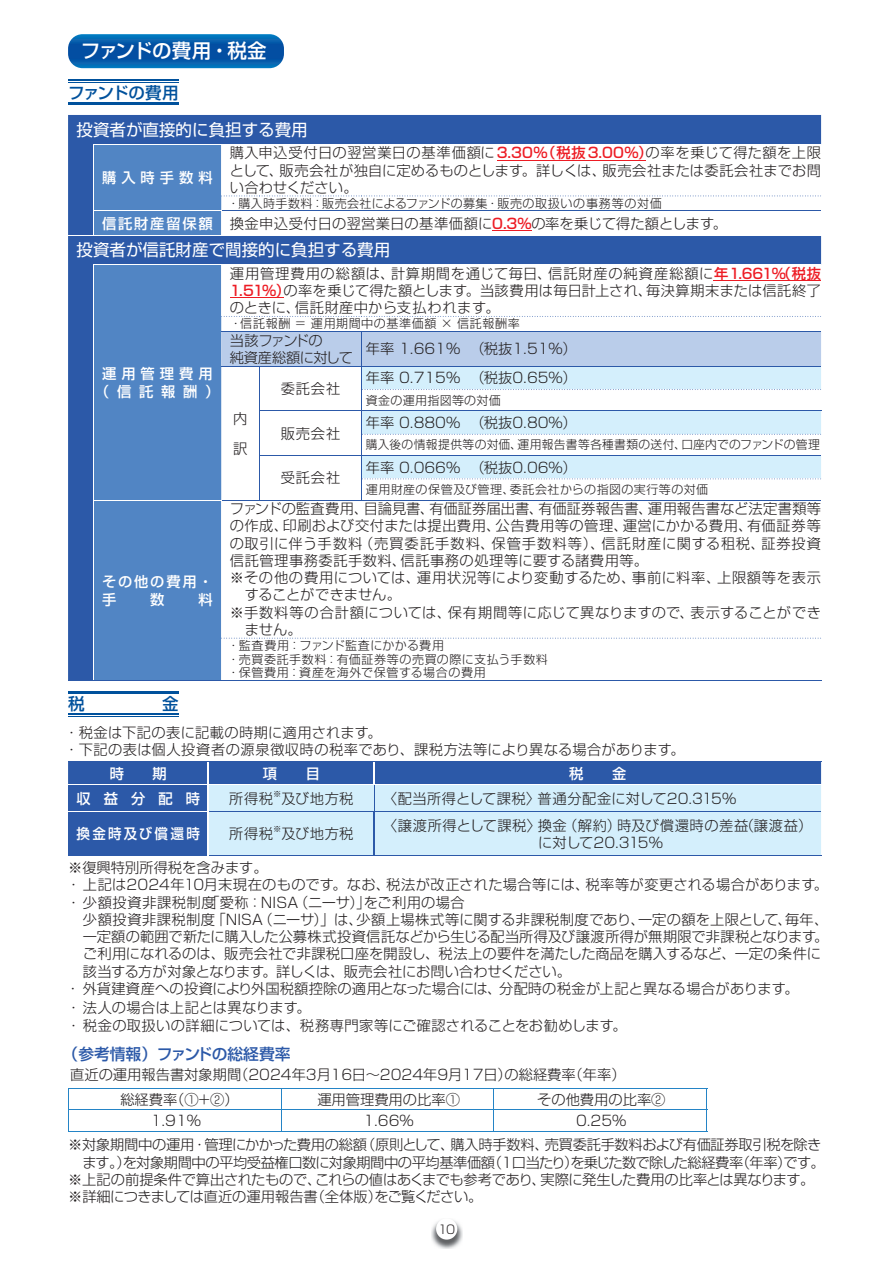
<style>
.page{position:relative;width:893px;height:1263px;background:#fff}
.page>*{position:absolute;margin:0;border:0;box-sizing:border-box;transform-origin:0 0}
.t1{font:19.5px "Shin Go Pro Medium 90 pv RKSJ H";letter-spacing:-.01em;color:#fff}
.t2{font:16.5px "Shin Go Pro Regular 90 pv RKSJ H";color:#fff}
.t3{font:16.5px "Shin Go Pro Medium 90 pv RKSJ H";letter-spacing:-.04em;color:#00519c}
.t4{font:15.75px "Shin Go Pro Medium 90 pv RKSJ H";color:#2c59a8}
.t5{font:14.25px/17.2px "Shin Go Pro Light 90 pv RKSJ H";letter-spacing:.005em;color:#231f20}
.t6{font:14.25px/17.2px "Shin Go Pro Light 90 pv RKSJ H";letter-spacing:-.03em;color:#231f20}
.t7{font:14.25px/17.2px "Shin Go Pro Light 90 pv RKSJ H";letter-spacing:.025em;color:#231f20}
.t8{font:14.25px "Shin Go Pro Light 90 pv RKSJ H";letter-spacing:.035em;color:#231f20}
.t9{font:14.25px/24.6px "Shin Go Pro Light 90 pv RKSJ H";letter-spacing:-.02em;color:#231f20}
.t10{font:14.25px/18px "Shin Go Pro Medium 90 pv RKSJ H";letter-spacing:.35em;color:#fff;text-align:center}
.t11{font:14.25px/17.2px "Shin Go Pro Light 90 pv RKSJ H";letter-spacing:.03em;color:#231f20;text-align:center}
.t12{font:14.25px "Shin Go Pro Light 90 pv RKSJ H";letter-spacing:.06em;color:#231f20}
.t13{font:14.25px "Shin Go Pro Light 90 pv RKSJ H";letter-spacing:.045em;color:#231f20}
.t14{font:14.25px/17.2px "Shin Go Pro Light 90 pv RKSJ H";letter-spacing:-.035em;color:#231f20}
.t15{font:14.25px "Shin Go Pro Medium 90 pv RKSJ H";letter-spacing:.17em;color:#fff;scale:.95 1}
.t16{font:12px/13.5px "Shin Go Pro Light 90 pv RKSJ H";letter-spacing:.04em;color:#231f20}
.t17{font:12px "Shin Go Pro Light 90 pv RKSJ H";letter-spacing:.02em;color:#231f20}
.t18{font:8.25px "Shin Go Pro Light 90 pv RKSJ H";color:#231f20}
.s1{font-family:"Shin Go Pro Medium 90 pv RKSJ H";color:#ed1c24}
.s2{font-family:"Shin Go Pro Medium 90 pv RKSJ H";color:#fff}
</style>
<div class="page">
<div style="left:68px;top:115px;width:753px;height:565px;background:#2c59a8"></div>
<div style="left:94px;top:145px;width:127px;height:535px;background:#5185c4"></div>
<svg style="left:221px;top:145px;width:600px;height:535px"></svg>
<hr style="left:221px;top:500px;width:38px;height:1px;background:#2c59a8">
<hr style="left:68px;top:680px;width:753px;height:1px;background:#2c59a8">
<hr style="left:93px;top:500px;width:128px;height:1px;background:#fff">
<hr style="left:93px;top:265px;width:1px;height:235px;background:#fff">
<hr style="left:93px;top:501px;width:1px;height:179px;background:#fff">
<hr style="left:93px;top:264px;width:728px;height:1px;background:#fff">
<hr style="left:221px;top:211px;width:600px;height:1px;background:#2c59a8">
<hr style="left:93px;top:144px;width:728px;height:1px;background:#fff">
<hr style="left:93px;top:145px;width:1px;height:66px;background:#fff">
<hr style="left:93px;top:211px;width:128px;height:1px;background:#fff">
<svg style="left:93px;top:212px;width:1px;height:23px"></svg>
<hr style="left:68px;top:235px;width:753px;height:1px;background:#fff">
<svg style="left:221px;top:638px;width:600px;height:1px"></svg>
<svg style="left:221px;top:195px;width:600px;height:2px"></svg>
<svg style="left:221px;top:316px;width:600px;height:1px"></svg>
<hr style="left:259px;top:500px;width:102px;height:1px;background:#2c59a8">
<hr style="left:361px;top:500px;width:460px;height:1px;background:#2c59a8">
<svg style="left:221px;top:332px;width:600px;height:168px"></svg>
<hr style="left:260px;top:410px;width:561px;height:1px;background:#2c59a8">
<hr style="left:221px;top:331px;width:600px;height:1px;background:#2c59a8">
<hr style="left:221px;top:366px;width:600px;height:1px;background:#2c59a8">
<hr style="left:496px;top:160px;width:149px;height:1px;background:#ed1c24">
<hr style="left:492px;top:230px;width:39px;height:1px;background:#ed1c24">
<hr style="left:713px;top:280px;width:107px;height:1px;background:#ed1c24">
<hr style="left:230px;top:298px;width:53px;height:1px;background:#ed1c24">
<hr style="left:68px;top:713px;width:111px;height:2px;background:#00519c">
<hr style="left:68px;top:716px;width:111px;height:1px;background:#00519c">
<hr style="left:68px;top:691px;width:111px;height:1px;background:#00519c">
<hr style="left:68px;top:694px;width:111px;height:1px;background:#00519c">
<hr style="left:68px;top:761px;width:753px;height:1px;background:#2c59a8">
<svg style="left:68px;top:762px;width:753px;height:94px;background:#93b4db"></svg>
<hr style="left:68px;top:1088px;width:213px;height:1px;background:#2484c6">
<hr style="left:281px;top:1088px;width:213px;height:1px;background:#2484c6">
<hr style="left:494px;top:1088px;width:213px;height:1px;background:#2484c6">
<hr style="left:68px;top:1109px;width:213px;height:1px;background:#2484c6">
<svg style="left:68px;top:1089px;width:1px;height:42px"></svg>
<hr style="left:281px;top:1109px;width:213px;height:1px;background:#2484c6">
<svg style="left:281px;top:1089px;width:1px;height:42px"></svg>
<hr style="left:494px;top:1109px;width:213px;height:1px;background:#2484c6">
<svg style="left:493px;top:1089px;width:1px;height:42px"></svg>
<svg style="left:706px;top:1089px;width:1px;height:42px"></svg>
<hr style="left:68px;top:1131px;width:639px;height:1px;background:#2484c6">
<hr style="left:68px;top:102px;width:111px;height:1px;background:#00519c">
<hr style="left:68px;top:104px;width:111px;height:1px;background:#00519c">
<hr style="left:68px;top:79px;width:111px;height:2px;background:#00519c">
<hr style="left:68px;top:82px;width:111px;height:1px;background:#00519c">
<svg style="left:68px;top:34px;width:216px;height:34px;background:#055dab"></svg>
<img style="left:431px;top:1220px;width:31px;height:28px">
<div style="left:436px;top:1218px;width:21px;height:22px;background:#fff;border-radius:50%"></div>
<h1 class="t1" style="left:81px;top:43px;width:187px">ファンドの費用・税金</h1>
<p class="t3" style="left:68px;top:86px;width:112px">ファンドの費用</p>
<p class="t2" style="left:77px;top:123px;width:233px">投資者が直接的に負担する費用</p>
<p class="t10" style="left:102px;top:171px;width:112px">購入時手数料</p>
<p class="t5" style="left:230px;top:146px;width:593px;text-align:justify">購入申込受付日の翌営業日の基準価額に<span class="s1">3.30%（税抜3.00%）</span>の率を乗じて得た額を上限として、販売会社が独自に定めるものとします。詳しくは、販売会社または委託会社までお問い合わせください。</p>
<p class="t16" style="left:228px;top:198px;width:435px">・購入時手数料：販売会社によるファンドの募集・販売の取扱いの事務等の対価</p>
<p class="t5" style="left:102px;top:217px;width:626px"><span class="s2">信託財産留保額</span> 換金申込受付日の翌営業日の基準価額に<span class="s1">0.3％</span>の率を乗じて得た額とします。</p>
<p class="t2" style="left:77px;top:244px;width:315px">投資者が信託財産で間接的に負担する費用</p>
<p class="t10" style="left:95px;top:366px;width:126px">運用管理費用（信託報酬）</p>
<p class="t10" style="left:102px;top:574px;width:112px;text-align:left">その他の費用・手</p>
<p class="t10" style="left:150px;top:592px;width:16px">数</p>
<p class="t10" style="left:198px;top:592px;width:16px">料</p>
<p class="t5" style="left:230px;top:267px;width:593px;text-align:justify">運用管理費用の総額は、計算期間を通じて毎日、信託財産の純資産総額に<span class="s1">年1.661％（税抜1.51％）</span>の率を乗じて得た額とします。当該費用は毎日計上され、毎決算期末または信託終了のときに、信託財産中から支払われます。</p>
<p class="t16" style="left:230px;top:319px;width:291px">・信託報酬 ＝ 運用期間中の基準価額 × 信託報酬率</p>
<p class="t14" style="left:230px;top:334px;width:125px">当該ファンドの<br>純資産総額に対して</p>
<p class="t5" style="left:366px;top:342px;width:212px">年率 1.661％ （税抜1.51％）</p>
<p class="t5" style="left:233px;top:405px;width:15px;line-height:30px">内訳</p>
<p class="t5" style="left:281px;top:382px;width:61px">委託会社</p>
<p class="t5" style="left:281px;top:427px;width:61px">販売会社</p>
<p class="t5" style="left:281px;top:471px;width:61px">受託会社</p>
<p class="t5" style="left:366px;top:371px;width:212px">年率 0.715％ （税抜0.65％）</p>
<p class="t16" style="left:366px;top:395px;width:136px">資金の運用指図等の対価</p>
<p class="t5" style="left:366px;top:416px;width:212px">年率 0.880％ （税抜0.80％）</p>
<p class="t17" style="left:366px;top:440px;width:455px">購入後の情報提供等の対価、運用報告書等各種書類の送付、口座内でのファンドの管理</p>
<p class="t5" style="left:366px;top:461px;width:212px">年率 0.066％ （税抜0.06％）</p>
<p class="t16" style="left:366px;top:484px;width:344px">運用財産の保管及び管理、委託会社からの指図の実行等の対価</p>
<p class="t5" style="left:230px;top:502px;width:593px">ファンドの監査費用、目論見書、有価証券届出書、有価証券報告書、運用報告書など法定書類等</p>
<p class="t7" style="left:230px;top:519px;width:593px">の作成、印刷および交付または提出費用、公告費用等の管理、運営にかかる費用、有価証券等</p>
<p class="t12" style="left:230px;top:538px;width:593px">の取引に伴う手数料（売買委託手数料、保管手数料等）、信託財産に関する租税、証券投資</p>
<p class="t8" style="left:230px;top:555px;width:420px">信託管理事務委託手数料、信託事務の処理等に要する諸費用等。</p>
<p class="t13" style="left:230px;top:572px;width:593px">※その他の費用については、運用状況等により変動するため、事前に料率、上限額等を表示</p>
<p class="t5" style="left:245px;top:588px;width:158px">することができません。</p>
<p class="t8" style="left:230px;top:607px;width:593px">※手数料等の合計額については、保有期間等に応じて異なりますので、表示することができ</p>
<p class="t5" style="left:245px;top:623px;width:59px">ません。</p>
<p class="t16" style="left:227px;top:641px;width:322px">・監査費用：ファンド監査にかかる費用<br>・売買委託手数料：有価証券等の売買の際に支払う手数料・保管費用：資産を海外で保管する場合の費用</p>
<p class="t3" style="left:68px;top:698px;width:18px">税</p>
<p class="t3" style="left:162px;top:698px;width:18px">金</p>
<p class="t7" style="left:64px;top:726px;width:621px">・税金は下記の表に記載の時期に適用されます。<br>・下記の表は個人投資者の源泉徴収時の税率であり、課税方法等により異なる場合があります。</p>
<p class="t10" style="left:110px;top:766px;width:59px">時　　期</p>
<p class="t10" style="left:263px;top:766px;width:59px">項　　目</p>
<p class="t10" style="left:569px;top:766px;width:59px">税　　金</p>
<p class="t10" style="left:77px;top:791px;width:125px">収益分配時</p>
<p class="t5" style="left:229px;top:791px;width:45px">所得税</p>
<p class="t18" style="left:273px;top:790px;width:10px">※</p>
<p class="t5" style="left:281px;top:791px;width:73px">及び地方税</p>
<p class="t5" style="left:383px;top:791px;width:355px">〈配当所得として課税〉普通分配金に対して20.315％</p>
<p class="t15" style="left:77px;top:828px;width:131px">換金時及び償還時</p>
<p class="t5" style="left:229px;top:827px;width:45px">所得税</p>
<p class="t18" style="left:273px;top:826px;width:10px">※</p>
<p class="t5" style="left:281px;top:827px;width:73px">及び地方税</p>
<p class="t11" style="left:383px;top:818px;width:431px">〈譲渡所得として課税〉換金（解約）時及び償還時の差益（譲渡益）に対して20.315％</p>
<p class="t5" style="left:67px;top:861px;width:763px">※復興特別所得税を含みます。<br>・上記は2024年10月末現在のものです。なお、税法が改正された場合等には、税率等が変更される場合があります。・少額投資非課税制度「愛称：NISA（ニーサ）」をご利用の場合</p>
<p class="t5" style="left:83px;top:913px;width:747px">少額投資非課税制度「NISA（ニーサ）」は、少額上場株式等に関する非課税制度であり、一定の額を上限として、毎年、</p>
<p class="t5" style="left:83px;top:930px;width:747px">一定額の範囲で新たに購入した公募株式投資信託などから生じる配当所得及び譲渡所得が無期限で非課税となります。</p>
<p class="t5" style="left:83px;top:947px;width:740px">ご利用になれるのは、販売会社で非課税口座を開設し、税法上の要件を満たした商品を購入するなど、一定の条件に</p>
<p class="t5" style="left:83px;top:965px;width:489px">該当する方が対象となります。詳しくは、販売会社にお問い合わせください。</p>
<p class="t5" style="left:66px;top:982px;width:734px">・外貨建資産への投資により外国税額控除の適用となった場合には、分配時の税金が上記と異なる場合があります。</p>
<p class="t5" style="left:67px;top:1001px;width:561px">・法人の場合は上記とは異なります。<br>・税金の取扱いの詳細については、税務専門家等にご確認されることをお勧めします。</p>
<p class="t4" style="left:63px;top:1048px;width:229px">（参考情報）ファンドの総経費率</p>
<p class="t5" style="left:120px;top:1064px;width:507px;line-height:24.6px;text-indent:-50px">直近の運用報告書対象期間（2024年3月16日～2024年9月17日）の総経費率（年率）総経費率（①＋②）</p>
<p class="t5" style="left:317px;top:1092px;width:144px">運用管理費用の比率①</p>
<p class="t5" style="left:537px;top:1092px;width:130px">その他費用の比率②</p>
<p class="t9" style="left:68px;top:1110px;width:754px;text-indent:508px">0.25%<br>※対象期間中の運用・管理にかかった費用の総額（原則として、購入時手数料、売買委託手数料および有価証券取引税を除き</p>
<p class="t6" style="left:68px;top:1156px;width:758px;text-indent:14px">ます。）を対象期間中の平均受益権口数に対象期間中の平均基準価額（1口当たり）を乗じた数で除した総経費率（年率）です。※上記の前提条件で算出されたもので、これらの値はあくまでも参考であり、実際に発生した費用の比率とは異なります。※詳細につきましては直近の運用報告書（全体版）をご覧ください。</p>
<p class="t5" style="left:151px;top:1114px;width:52px">1.91%</p>
<p class="t5" style="left:363px;top:1114px;width:52px">1.66%</p>
<p class="t16" style="left:438px;top:1224px;width:19px">10</p>
</div>
